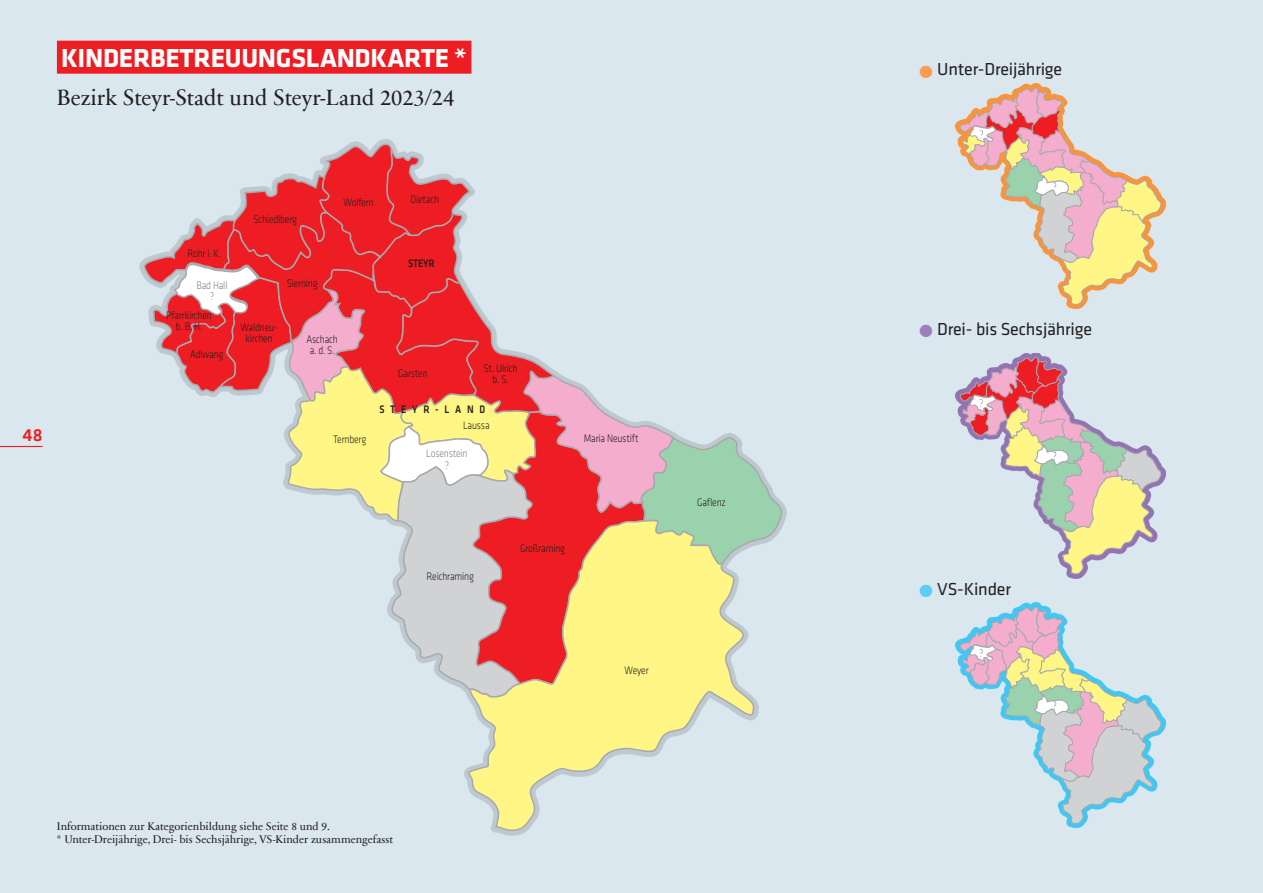
<style>
.page{position:relative;width:1263px;height:893px;background:#dae7ee}
.page>*{position:absolute;margin:0;border:0;box-sizing:border-box;transform-origin:0 0}
.t1{font:700 27px "Klavika Basic";letter-spacing:-.01em;color:#fff}
.t2{font:22.5px "Sabon Next Com";color:#231f20}
.t3{font:18px "Klavika Basic";letter-spacing:-.01em;color:#231f20}
.t4{font:500 18px "Klavika Basic";color:#ee1d23}
.t5{font:300 11.25px/11.2px "Klavika Basic";letter-spacing:-.015em;color:#231f20;text-align:center;scale:.85 1}
.t6{font:11.25px/12.8px "Sabon Next Com";color:#231f20}
.t7{font:300 11.25px/10.6px "Klavika Basic";letter-spacing:-.015em;color:#808285;text-align:center;scale:.85 1}
.t8{font:500 11.25px "Klavika Basic";letter-spacing:.6em;color:#231f20;scale:.85 1}
</style>
<div class="page">
<svg style="left:955px;top:83px;width:211px;height:226px"></svg>
<svg style="left:960px;top:88px;width:201px;height:217px"></svg>
<svg style="left:955px;top:353px;width:211px;height:225px"></svg>
<svg style="left:960px;top:357px;width:201px;height:217px"></svg>
<svg style="left:955px;top:602px;width:211px;height:226px"></svg>
<svg style="left:960px;top:607px;width:201px;height:217px"></svg>
<div style="left:57px;top:41px;width:414px;height:33px;background:#ee1d23"></div>
<svg style="left:144px;top:144px;width:638px;height:547px"></svg>
<svg style="left:464px;top:518px;width:294px;height:313px"></svg>
<hr style="left:0;top:446px;width:43px;height:1px;background:#ee1d23">
<h1 class="t1" style="left:61px;top:39px;width:407px">KINDERBETREUUNGSLANDKARTE *</h1>
<h2 class="t2" style="left:57px;top:80px;width:399px">Bezirk Steyr-Stadt und Steyr-Land 2023/24</h2>
<h3 class="t4" style="left:22px;top:423px;width:22px">48</h3>
<p class="t5" style="left:187px;top:247px;width:41px">Rohr i. K.</p>
<p class="t7" style="left:197px;top:280px;width:38px">Bad Hall ?</p>
<p class="t5" style="left:166px;top:309px;width:55px">Pfarrkirchen b. B. H.</p>
<p class="t5" style="left:190px;top:349px;width:41px">Adlwang</p>
<p class="t5" style="left:253px;top:214px;width:53px">Schiedlberg</p>
<p class="t5" style="left:287px;top:278px;width:38px">Sierning</p>
<p class="t5" style="left:344px;top:197px;width:37px">Wolfern</p>
<p class="t5" style="left:241px;top:322px;width:45px">Waldneu&shy;kirchen</p>
<p class="t5" style="left:306px;top:333px;width:39px;text-align:left">Aschach a. d. S.</p>
<p class="t5" style="left:411px;top:193px;width:35px">Dietach</p>
<p class="t8" style="left:408px;top:256px;width:33px">STEYR</p>
<p class="t5" style="left:398px;top:368px;width:36px">Garsten</p>
<p class="t5" style="left:484px;top:363px;width:42px">St. Ulrich b. S.</p>
<p class="t5" style="left:333px;top:434px;width:40px">Ternberg</p>
<p class="t8" style="left:379px;top:402px;width:126px">STEYR-LAND</p>
<p class="t5" style="left:463px;top:420px;width:33px">Laussa</p>
<p class="t7" style="left:426px;top:448px;width:50px;line-height:11.2px">Losenstein ?</p>
<p class="t5" style="left:584px;top:433px;width:66px">Maria Neustift</p>
<p class="t5" style="left:427px;top:570px;width:57px">Reichraming</p>
<p class="t5" style="left:520px;top:542px;width:54px">Großraming</p>
<p class="t5" style="left:625px;top:665px;width:30px">Weyer</p>
<p class="t5" style="left:697px;top:496px;width:35px">Gaflenz</p>
<p class="t6" style="left:57px;top:819px;width:338px">Informationen zur Kategorienbildung siehe Seite 8 und 9.<br>* Unter-Dreijährige, Drei- bis Sechsjährige, VS-Kinder zusammengefasst</p>
<h3 class="t3" style="left:937px;top:58px;width:127px">Unter-Dreijährige</h3>
<h3 class="t3" style="left:937px;top:317px;width:156px">Drei- bis Sechsjährige</h3>
<h3 class="t3" style="left:937px;top:577px;width:75px">VS-Kinder</h3>
</div>
